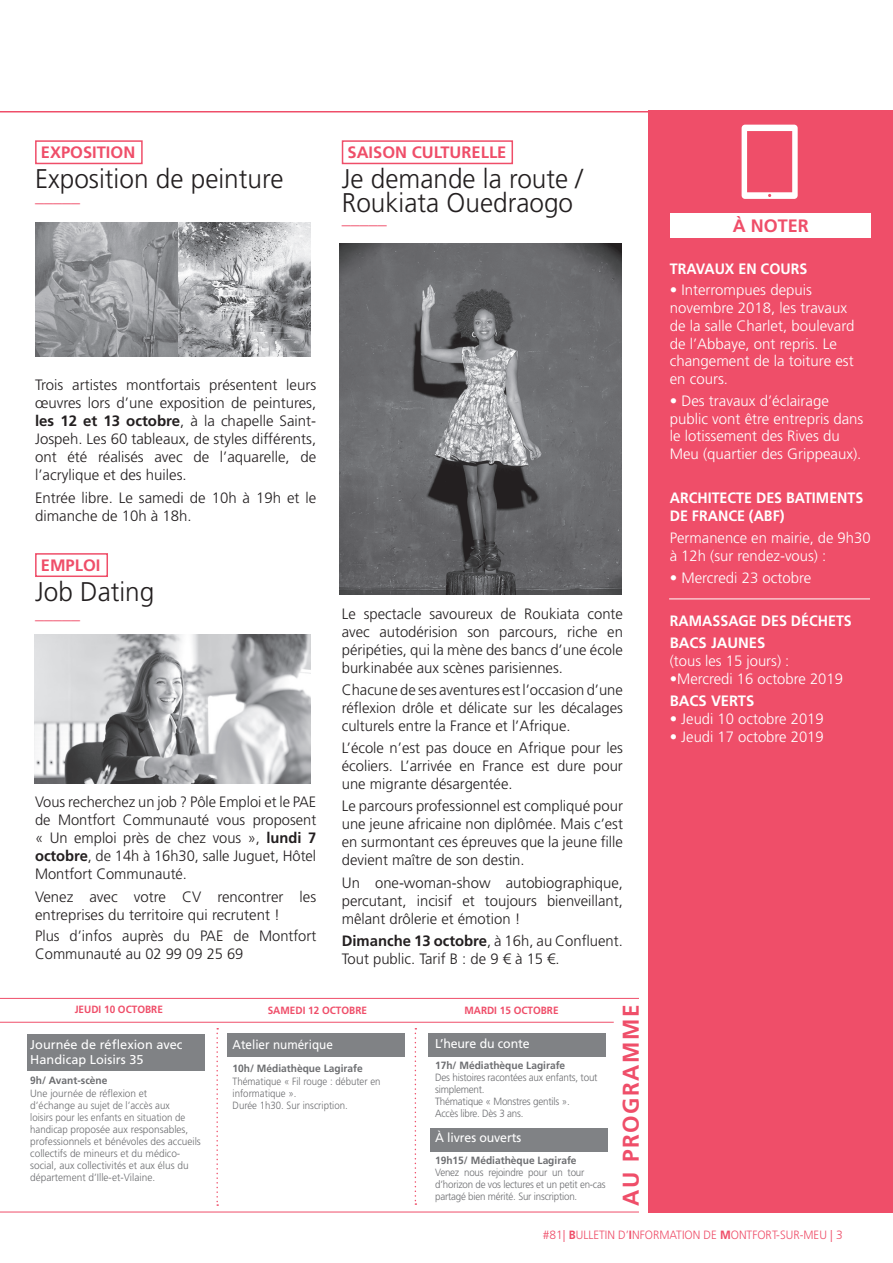
<style>
.page{position:relative;width:893px;height:1263px;background:#fff}
.page>*{position:absolute;margin:0;border:0;box-sizing:border-box;transform-origin:0 0}
.t1{font:300 27px/24px "Frutiger LT Std";color:#231f20}
.t2{font:700 22.8px "Frutiger LT Std";letter-spacing:.07em;color:#ef4e69}
.t3{font:300 18px "Frutiger LT Std";color:#ef4e69}
.t4{font:700 18px "Frutiger LT Std";color:#ef4e69}
.t5{font:700 16.5px "Frutiger LT Std";color:#ef4e69}
.t6{font:300 15px/18px "Frutiger LT Std";color:#231f20;text-align:justify}
.t7{font:300 15px/17.7px "Frutiger LT Std";color:#fff}
.t8{font:700 15px/18px "Frutiger LT Std";color:#fff;scale:.95 1}
.t9{font:700 15px "Frutiger LT Std";color:#fff}
.t10{font:12.75px/15px "Frutiger LT Std";color:#fff}
.t11{font:12.75px "Frutiger LT Std";color:#fff;scale:.92 1}
.t12{font:300 12px "Frutiger LT Std";color:#ef4e69}
.t13{font:300 10.5px/12px "Frutiger LT Std";color:#6c6d70;scale:.96 1}
.t14{font:300 10.5px/12px "Frutiger LT Std";letter-spacing:-.02em;color:#6c6d70;scale:.93 1}
.t15{font:300 10.5px/12px "Frutiger LT Std";letter-spacing:-.02em;color:#6c6d70;scale:.94 1}
.t16{font:700 10.5px "Frutiger LT Std";color:#6c6d70}
.t17{font:300 10.5px/12px "Frutiger LT Std";color:#6c6d70;scale:.92 1}
.t18{font:700 10.5px "Frutiger LT Std";color:#ef4e69;scale:.95 1}
.s1{font-weight:700}
</style>
<div class="page">
<div style="left:430px;top:1128px;width:178px;height:24px;background:#808285"></div>
<hr style="left:0;top:111px;width:893px;height:1px;background:#ef4e69">
<div style="left:35px;top:140px;width:108px;height:24px;border:2px solid #ef4e69"></div>
<div style="left:35px;top:553px;width:73px;height:24px;border:2px solid #ef4e69"></div>
<div style="left:342px;top:140px;width:171px;height:24px;border:2px solid #ef4e69"></div>
<div style="left:648px;top:111px;width:245px;height:1102px;background:#ef4e69"></div>
<hr style="left:0;top:1022px;width:614px;height:1px;background:#ef4e69">
<hr style="left:0;top:1211px;width:639px;height:1px;background:#ef4e69">
<hr style="left:0;top:998px;width:639px;height:1px;background:#ef4e69">
<svg style="left:216px;top:1028px;width:2px;height:178px"></svg>
<svg style="left:415px;top:1028px;width:1px;height:177px"></svg>
<div style="left:228px;top:1033px;width:177px;height:23px;background:#808285"></div>
<div style="left:670px;top:213px;width:201px;height:25px;background:#fff"></div>
<svg style="left:742px;top:125px;width:56px;height:74px"></svg>
<div style="left:27px;top:1034px;width:177px;height:36px;background:#808285"></div>
<img style="left:35px;top:222px;width:276px;height:134px">
<div style="left:429px;top:1033px;width:177px;height:23px;background:#808285"></div>
<img style="left:340px;top:244px;width:281px;height:351px">
<hr style="left:669px;top:598px;width:201px;height:1px;background:#fff">
<img style="left:35px;top:634px;width:275px;height:149px">
<p class="t5" style="left:41px;top:143px;width:96px">EXPOSITION</p>
<h1 class="t1" style="left:35px;top:167px;width:250px">Exposition de peinture</h1>
<p class="t3" style="left:35px;top:185px;width:46px">_____</p>
<p class="t5" style="left:348px;top:143px;width:160px">SAISON CULTURELLE</p>
<h1 class="t1" style="left:342px;top:167px;width:243px">Je demande la route /<br>Roukiata Ouedraogo</h1>
<p class="t3" style="left:342px;top:208px;width:46px">_____</p>
<p class="t6" style="left:35px;top:376px;width:283px">Trois artistes montfortais présentent leurs œuvres lors d’une exposition de peintures, <span class="s1">les 12 et 13 octobre</span>, à la chapelle Saint-Jospeh. Les 60 tableaux, de styles différents, ont été réalisés avec de l’aquarelle, de l’acrylique et des huiles.</p>
<p class="t6" style="left:35px;top:488px;width:283px">Entrée libre. Le samedi de 10h à 19h et le dimanche de 10h à 18h.</p>
<p class="t5" style="left:41px;top:556px;width:61px">EMPLOI</p>
<h1 class="t1" style="left:35px;top:580px;width:121px">Job Dating</h1>
<p class="t3" style="left:35px;top:603px;width:46px">_____</p>
<p class="t6" style="left:35px;top:793px;width:283px">Vous recherchez un job ? Pôle Emploi et le PAE de Montfort Communauté vous proposent « Un emploi près de chez vous », <span class="s1">lundi 7 octobre</span>, de 14h à 16h30, salle Juguet, Hôtel Montfort Communauté.</p>
<p class="t6" style="left:35px;top:888px;width:283px">Venez avec votre CV rencontrer les entreprises du territoire qui recrutent !</p>
<p class="t6" style="left:35px;top:927px;width:283px">Plus d’infos auprès du PAE de Montfort<br>Communauté au 02 99 09 25 69</p>
<p class="t6" style="left:342px;top:604px;width:283px">Le spectacle savoureux de Roukiata conte avec autodérision son parcours, riche en péripéties, qui la mène des bancs d’une école burkinabée aux scènes parisiennes.</p>
<p class="t6" style="left:342px;top:681px;width:283px">Chacune de ses aventures est l’occasion d’une réflexion drôle et délicate sur les décalages culturels entre la France et l’Afrique.</p>
<p class="t6" style="left:342px;top:739px;width:283px">L’école n’est pas douce en Afrique pour les écoliers. L’arrivée en France est dure pour une migrante désargentée.</p>
<p class="t6" style="left:342px;top:797px;width:283px">Le parcours professionnel est compliqué pour une jeune africaine non diplômée. Mais c’est en surmontant ces épreuves que la jeune fille devient maître de son destin.</p>
<p class="t6" style="left:342px;top:873px;width:283px">Un one-woman-show autobiographique, percutant, incisif et toujours bienveillant, mêlant drôlerie et émotion !</p>
<p class="t6" style="left:342px;top:932px;width:283px"><span class="s1">Dimanche 13 octobre</span>, à 16h, au Confluent.<br>Tout public. Tarif B : de 9 € à 15 €.</p>
<p class="t4" style="left:733px;top:215px;width:78px">À NOTER</p>
<p class="t8" style="left:670px;top:259px;width:146px">TRAVAUX EN COURS</p>
<p class="t7" style="left:670px;top:282px;width:186px">• Interrompues depuis novembre 2018, les travaux de la salle Charlet, boulevard de l’Abbaye, ont repris. Le changement de la toiture est en cours.</p>
<p class="t7" style="left:670px;top:392px;width:195px">• Des travaux d’éclairage public vont être entrepris dans le lotissement des Rives du<br>Meu (quartier des Grippeaux).</p>
<p class="t8" style="left:670px;top:489px;width:205px">ARCHITECTE DES BATIMENTS<br>DE FRANCE (ABF)</p>
<p class="t7" style="left:670px;top:529px;width:202px">Permanence en mairie, de 9h30 à 12h (sur rendez-vous) :</p>
<p class="t7" style="left:670px;top:569px;width:143px">• Mercredi 23 octobre</p>
<p class="t8" style="left:670px;top:610px;width:193px;line-height:22.2px">RAMASSAGE DES DÉCHETS<br>BACS JAUNES</p>
<p class="t7" style="left:670px;top:652px;width:121px">(tous les 15 jours) :</p>
<p class="t7" style="left:670px;top:670px;width:175px">•Mercredi 16 octobre 2019</p>
<p class="t9" style="left:670px;top:692px;width:86px">BACS VERTS</p>
<p class="t7" style="left:670px;top:711px;width:156px">• Jeudi 10 octobre 2019</p>
<p class="t7" style="left:670px;top:729px;width:156px">• Jeudi 17 octobre 2019</p>
<h2 class="t2" style="left:618px;top:1206px;width:203px;rotate:-90deg">AU PROGRAMME</h2>
<p class="t12" style="left:543px;top:1228px;width:302px">#81| <span class="s1">B</span>ULLETIN D’<span class="s1">I</span>NFORMATION DE <span class="s1">M</span>ONTFORT-SUR-MEU | 3</p>
<p class="t18" style="left:75px;top:1003px;width:94px">JEUDI 10 OCTOBRE</p>
<p class="t18" style="left:268px;top:1004px;width:106px">SAMEDI 12 OCTOBRE</p>
<p class="t18" style="left:464px;top:1004px;width:101px">MARDI 15 OCTOBRE</p>
<p class="t11" style="left:233px;top:1037px;width:111px">Atelier numérique</p>
<p class="t16" style="left:233px;top:1062px;width:132px">10h/ Médiathèque Lagirafe</p>
<p class="t17" style="left:233px;top:1075px;width:162px">Thématique « Fil rouge : débuter en informatique ».<br>Durée 1h30. Sur inscription.</p>
<p class="t10" style="left:435px;top:1036px;width:96px">L’heure du conte</p>
<p class="t16" style="left:435px;top:1059px;width:132px">17h/ Médiathèque Lagirafe</p>
<p class="t15" style="left:435px;top:1071px;width:174px">Des histoires racontées aux enfants, tout simplement.<br>Thématique « Monstres gentils ».<br>Accès libre. Dès 3 ans.</p>
<p class="t10" style="left:435px;top:1130px;width:88px">À livres ouverts</p>
<p class="t16" style="left:435px;top:1154px;width:143px">19h15/ Médiathèque Lagirafe</p>
<p class="t14" style="left:435px;top:1166px;width:185px">Venez nous rejoindre pour un tour d’horizon de vos lectures et un petit en-cas partagé bien mérité. Sur inscription.</p>
<p class="t10" style="left:30px;top:1037px;width:154px">Journée de réflexion avec<br>Handicap Loisirs 35</p>
<p class="t16" style="left:30px;top:1074px;width:79px">9h/ Avant-scène</p>
<p class="t13" style="left:30px;top:1087px;width:179px">Une journée de réflexion et<br>d’échange au sujet de l’accès aux<br>loisirs pour les enfants en situation de handicap proposée aux responsables, professionnels et bénévoles des accueils collectifs de mineurs et du médico&shy;social, aux collectivités et aux élus du département d’Ille-et-Vilaine.</p>
</div>
